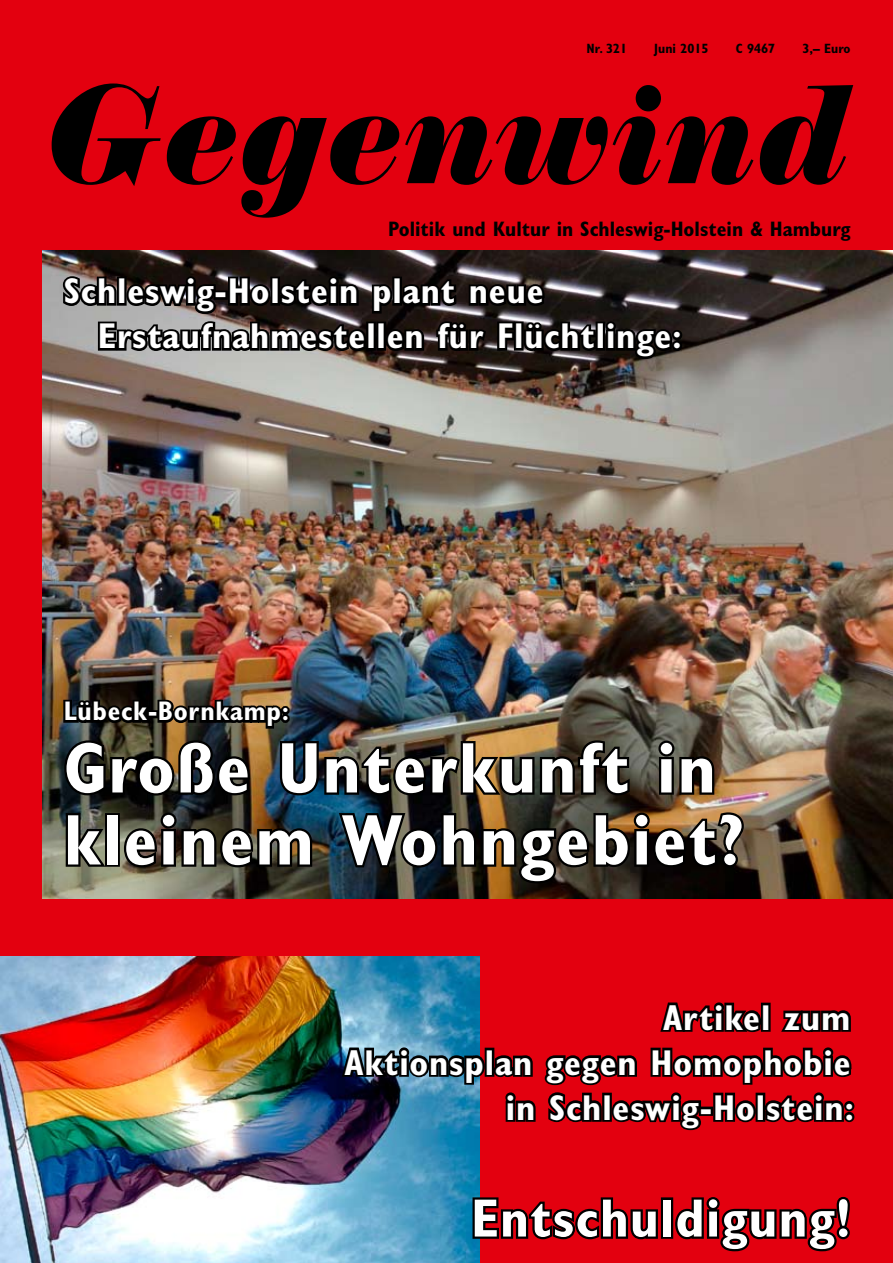
<style>
.page{position:relative;width:893px;height:1263px;background:#e3000f}
.page>*{position:absolute;margin:0;border:0;box-sizing:border-box;transform-origin:0 0}
.t1{font:italic 138px "Normande BT";color:#000;scale:.96 1}
.t2{font:700 condensed 72px/72px "Gill Sans";letter-spacing:.025em;color:#fff}
.t3{font:700 condensed 54px "Gill Sans";letter-spacing:.025em;color:#fff}
.t4{font:700 condensed 36px/45px "Gill Sans";letter-spacing:.025em;color:#fff}
.t5{font:700 condensed 27px "Gill Sans";letter-spacing:.025em;color:#fff}
.t6{font:700 condensed 21px "Gill Sans";color:#000}
.t7{font:700 condensed 13.5px "Gill Sans";color:#000}
</style>
<div class="page">
<img style="left:0;top:957px;width:480px;height:306px">
<img style="left:43px;top:251px;width:850px;height:647px">
<svg style="left:59px;top:267px;width:625px;height:107px"></svg>
<img style="left:61px;top:697px;width:573px;height:101px">
<svg style="left:656px;top:738px;width:61px;height:59px"></svg>
<svg style="left:63px;top:811px;width:47px;height:58px"></svg>
<div style="left:105px;top:813px;width:15px;height:54px;border:4px solid #000"></div>
<img style="left:122px;top:810px;width:192px;height:60px">
<img style="left:336px;top:810px;width:410px;height:76px">
<svg style="left:339px;top:968px;width:516px;height:173px"></svg>
<svg style="left:470px;top:1195px;width:188px;height:46px"></svg>
<div style="left:661px;top:1197px;width:12px;height:42px;border:4px solid #000"></div>
<svg style="left:673px;top:1196px;width:177px;height:56px"></svg>
<p class="t7" style="left:586px;top:40px;width:42px">Nr. 321</p>
<p class="t7" style="left:654px;top:40px;width:56px">Juni 2015</p>
<p class="t7" style="left:736px;top:40px;width:41px">C 9467</p>
<p class="t7" style="left:802px;top:40px;width:50px">3,– Euro</p>
<h1 class="t1" style="left:48px;top:49px;width:837px">Gegenwind</h1>
<p class="t6" style="left:388px;top:216px;width:464px">Politik und Kultur in Schleswig-Holstein &amp; Hamburg</p>
<p class="t4" style="left:98px;top:269px;width:586px;text-indent:-34px">Schleswig-Holstein plant neue<br>Erstaufnahmestellen für Flüchtlinge:</p>
<p class="t5" style="left:64px;top:695px;width:227px">Lübeck-Bornkamp:</p>
<h2 class="t2" style="left:64px;top:732px;width:682px">Große Unterkunft in kleinem Wohngebiet?</h2>
<p class="t4" style="left:344px;top:995px;width:511px;text-align:right">Artikel zum<br>Aktionsplan gegen Homophobie in Schleswig-Holstein:</p>
<h3 class="t3" style="left:471px;top:1186px;width:381px">Entschuldigung!</h3>
</div>
